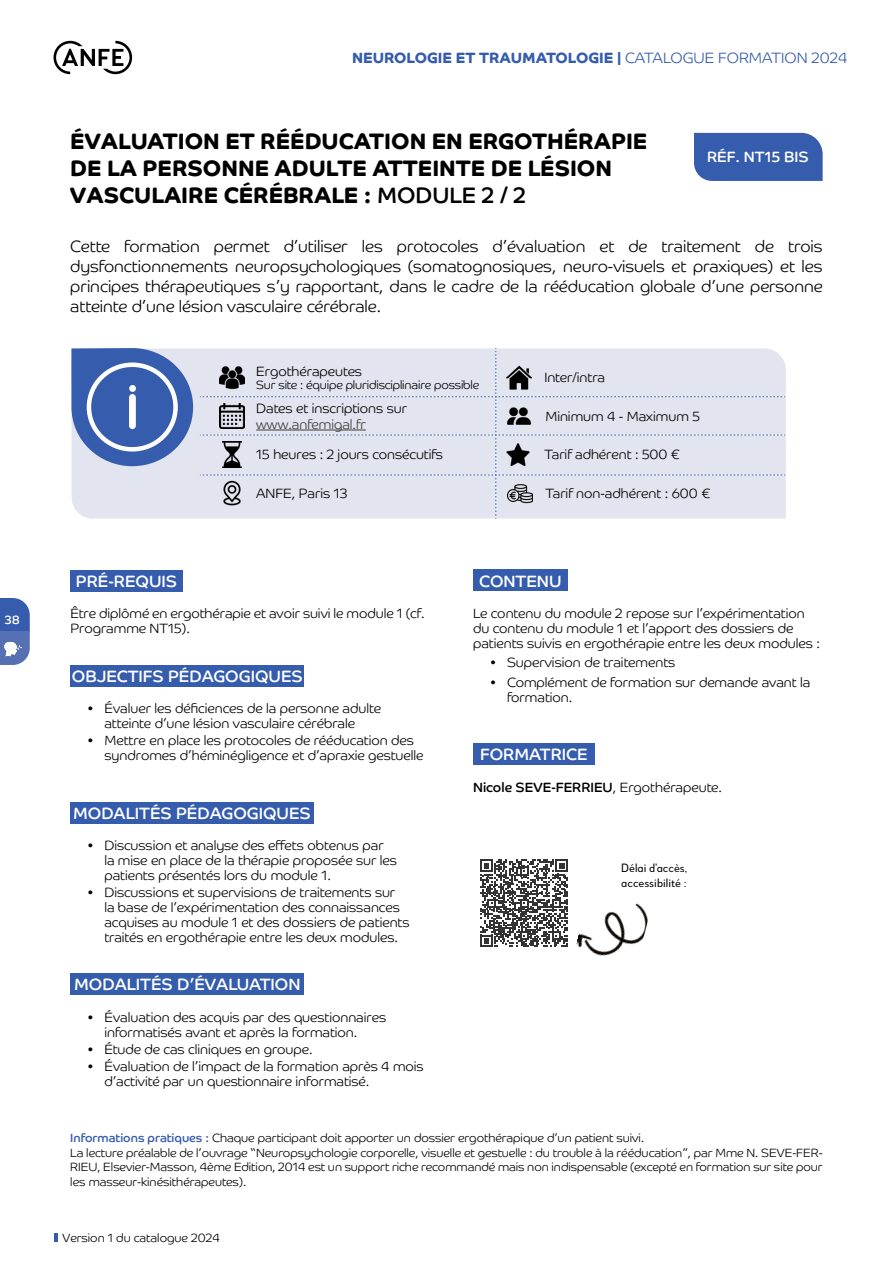
<style>
.page{position:relative;width:893px;height:1263px;background:#fff}
.page>*{position:absolute;margin:0;border:0;box-sizing:border-box;transform-origin:0 0}
.t1{font:700 22.5px/27px "Co Headline";color:#000}
.t2{font:300 16.5px/19.8px "Co Headline";color:#000;text-align:justify}
.t3{font:16.5px "Co Headline";color:#fff}
.t4{font:700 15px "Co Headline";color:#355cad}
.t5{font:15px "Co Headline";color:#fff}
.t6{font:300 13.5px/15px "Co Headline";color:#000}
.t7{font:13.5px "Co Headline";color:#000}
.t8{font:300 13.5px "Co Headline";color:#3c3c3b}
.t9{font:300 12px/14.4px "Co Headline";color:#000}
.t10{font:12px/14.4px "Woodford Bourne PRO";color:#000}
.t11{font:12px "Co Headline";color:#fff}
.s1{font-weight:300}
.s2{font-weight:400}
.s3{font-weight:400;color:#355cad}
</style>
<div class="page">
<svg style="left:54px;top:41px;width:78px;height:33px"></svg>
<svg style="left:0;top:598px;width:30px;height:67px;background:#5271b6"></svg>
<img style="left:4px;top:640px;width:17px;height:17px">
<div style="left:694px;top:133px;width:129px;height:48px;background:#355cad"></div>
<div style="left:70px;top:570px;width:113px;height:21px;background:#355cad"></div>
<div style="left:473px;top:570px;width:95px;height:21px;background:#355cad"></div>
<div style="left:473px;top:743px;width:122px;height:22px;background:#355cad"></div>
<div style="left:71px;top:348px;width:715px;height:171px;background:#e2e5ef"></div>
<div style="left:200px;top:348px;width:585px;height:171px;background:#e2e5ef"></div>
<svg style="left:71px;top:348px;width:122px;height:118px;background:#5d7cbc"></svg>
<div style="left:87px;top:362px;width:91px;height:90px;border:4px solid #fff;border-radius:50%"></div>
<div style="left:129px;top:394px;width:7px;height:35px;background:#fff;border-radius:3px"></div>
<div style="left:129px;top:385px;width:7px;height:7px;background:#fff;border-radius:50%"></div>
<img style="left:506px;top:365px;width:26px;height:25px">
<img style="left:219px;top:365px;width:26px;height:25px">
<img style="left:219px;top:403px;width:26px;height:26px">
<img style="left:506px;top:403px;width:26px;height:26px">
<hr style="left:256px;top:430px;width:110px;height:1px;background:#3c3c3b">
<img style="left:219px;top:480px;width:26px;height:26px">
<img style="left:507px;top:480px;width:26px;height:26px">
<img style="left:219px;top:442px;width:26px;height:25px">
<img style="left:505px;top:442px;width:26px;height:25px">
<div style="left:70px;top:665px;width:234px;height:21px;background:#355cad"></div>
<div style="left:70px;top:802px;width:244px;height:21px;background:#355cad"></div>
<div style="left:70px;top:974px;width:234px;height:21px;background:#355cad"></div>
<svg style="left:480px;top:859px;width:88px;height:88px"></svg>
<img style="left:576px;top:903px;width:72px;height:53px">
<svg style="left:54px;top:1233px;width:4px;height:9px"></svg>
<p class="t11" style="left:5px;top:612px;width:17px">38</p>
<p class="t4" style="left:352px;top:49px;width:497px">NEUROLOGIE ET TRAUMATOLOGIE | <span class="s1">CATALOGUE FORMATION 2024</span></p>
<h1 class="t1" style="left:70px;top:128px;width:578px">ÉVALUATION ET RÉÉDUCATION EN ERGOTHÉRAPIE<br>DE LA PERSONNE ADULTE ATTEINTE DE LÉSION<br>VASCULAIRE CÉRÉBRALE : <span class="s2">MODULE 2 / 2</span></h1>
<p class="t5" style="left:707px;top:148px;width:103px">RÉF. NT15 BIS</p>
<p class="t2" style="left:70px;top:236px;width:754px">Cette formation permet d’utiliser les protocoles d’évaluation et de traitement de trois dysfonctionnements neuropsychologiques (somatognosiques, neuro-visuels et praxiques) et les principes thérapeutiques s’y rapportant, dans le cadre de la rééducation globale d’une personne atteinte d’une lésion vasculaire cérébrale.</p>
<p class="t6" style="left:256px;top:363px;width:107px">Ergothérapeutes</p>
<p class="t9" style="left:256px;top:377px;width:225px">Sur site : équipe pluridisciplinaire possible</p>
<p class="t6" style="left:256px;top:400px;width:152px">Dates et inscriptions sur</p>
<p class="t8" style="left:256px;top:416px;width:111px">www.anfemigal.fr</p>
<p class="t6" style="left:544px;top:370px;width:62px">Inter/intra</p>
<p class="t6" style="left:545px;top:408px;width:156px">Minimum 4 - Maximum 5</p>
<p class="t6" style="left:256px;top:447px;width:188px">15 heures : 2 jours consécutifs</p>
<p class="t6" style="left:544px;top:447px;width:137px">Tarif adhérent : 500 €</p>
<p class="t6" style="left:256px;top:486px;width:93px">ANFE, Paris 13</p>
<p class="t6" style="left:545px;top:485px;width:166px">Tarif non-adhérent : 600 €</p>
<p class="t3" style="left:76px;top:571px;width:103px">PRÉ-REQUIS</p>
<p class="t6" style="left:70px;top:606px;width:356px">Être diplômé en ergothérapie et avoir suivi le module 1 (cf.<br>Programme NT15).</p>
<p class="t3" style="left:72px;top:666px;width:233px">OBJECTIFS PÉDAGOGIQUES</p>
<p class="t6" style="left:104px;top:701px;width:278px;text-indent:-17px">• Évaluer les déficiences de la personne adulte atteinte d’une lésion vasculaire cérébrale</p>
<p class="t6" style="left:104px;top:733px;width:321px;text-indent:-17px">• Mettre en place les protocoles de rééducation des syndromes d’héminégligence et d’apraxie gestuelle</p>
<p class="t3" style="left:73px;top:803px;width:239px">MODALITÉS PÉDAGOGIQUES</p>
<p class="t6" style="left:104px;top:838px;width:294px;text-indent:-17px">• Discussion et analyse des effets obtenus par la mise en place de la thérapie proposée sur les patients présentés lors du module 1.</p>
<p class="t6" style="left:104px;top:885px;width:307px;text-indent:-17px">• Discussions et supervisions de traitements sur<br>la base de l’expérimentation des connaissances acquises au module 1 et des dossiers de patients traités en ergothérapie entre les deux modules.</p>
<p class="t3" style="left:74px;top:975px;width:228px">MODALITÉS D’ÉVALUATION</p>
<p class="t6" style="left:104px;top:1009px;width:283px;text-indent:-17px">• Évaluation des acquis par des questionnaires informatisés avant et après la formation.</p>
<p class="t6" style="left:87px;top:1042px;width:227px">• Étude de cas cliniques en groupe.</p>
<p class="t6" style="left:104px;top:1059px;width:321px;text-indent:-17px">• Évaluation de l’impact de la formation après 4 mois d’activité par un questionnaire informatisé.</p>
<p class="t3" style="left:479px;top:571px;width:84px">CONTENU</p>
<p class="t6" style="left:473px;top:606px;width:348px">Le contenu du module 2 repose sur l’expérimentation du contenu du module 1 et l’apport des dossiers de patients suivis en ergothérapie entre les deux modules :</p>
<p class="t6" style="left:490px;top:655px;width:187px">• Supervision de traitements</p>
<p class="t6" style="left:507px;top:674px;width:305px;text-indent:-17px">• Complément de formation sur demande avant la formation.</p>
<p class="t3" style="left:480px;top:744px;width:109px">FORMATRICE</p>
<p class="t7" style="left:473px;top:779px;width:251px">Nicole SEVE-FERRIEU<span class="s1">, Ergothérapeute.</span></p>
<p class="t10" style="left:621px;top:861px;width:67px">Délai d’accès, accessibilité :</p>
<p class="t9" style="left:70px;top:1131px;width:754px"><span class="s3">Informations pratiques :</span> Chaque participant doit apporter un dossier ergothérapique d’un patient suivi.<br>La lecture préalable de l’ouvrage “Neuropsychologie corporelle, visuelle et gestuelle : du trouble à la rééducation”, par Mme N. SEVE-FER-RIEU, Elsevier-Masson, 4ème Edition, 2014 est un support riche recommandé mais non indispensable (excepté en formation sur site pour les masseur-kinésithérapeutes).</p>
<p class="t9" style="left:62px;top:1230px;width:159px">Version 1 du catalogue 2024</p>
</div>
